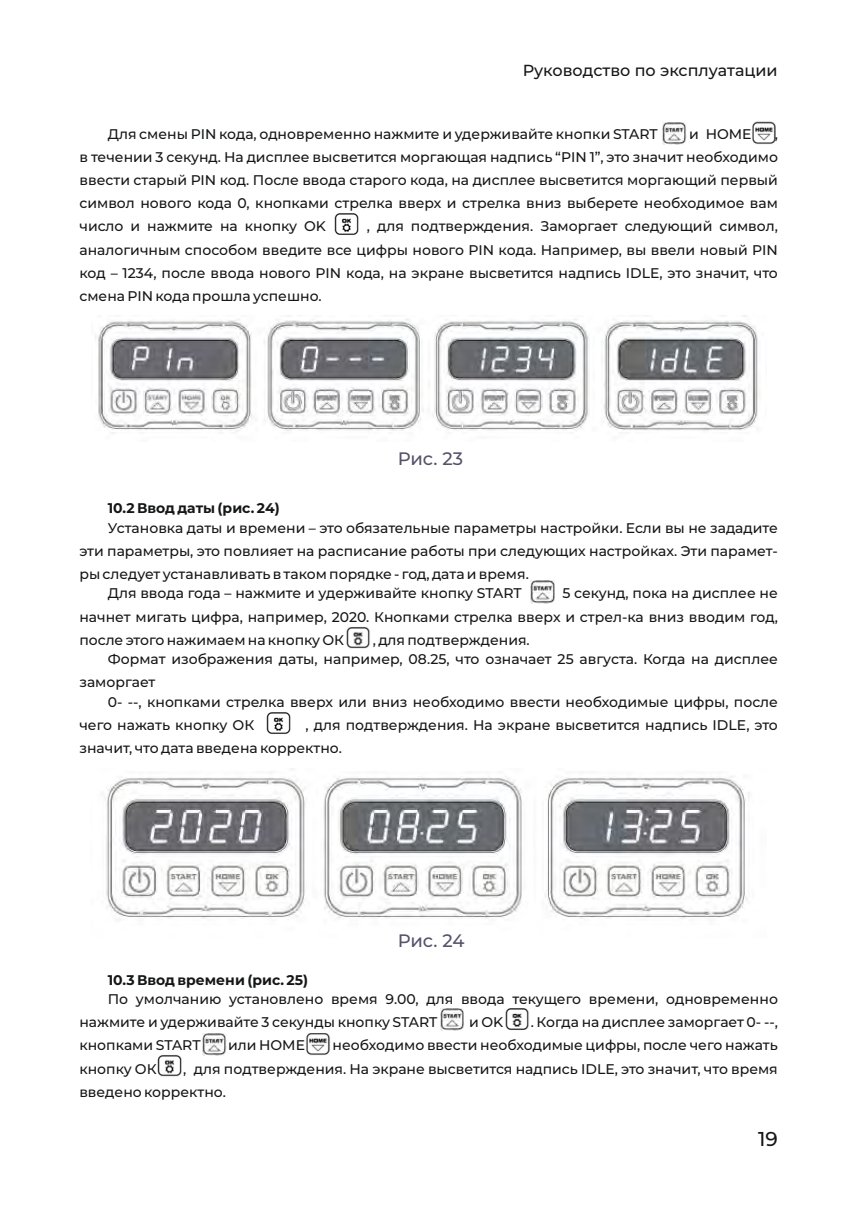
<style>
.page{position:relative;width:862px;height:1214px;background:#fff}
.page>*{position:absolute;margin:0;border:0;box-sizing:border-box;transform-origin:0 0}
.t1{font:500 20px "Montserrat";color:#151616}
.t2{font:500 18px "Montserrat";letter-spacing:-.01em;color:#57526a}
.t3{font:500 16px "Montserrat";color:#151616}
.t4{font:500 14px/23.2px "Montserrat";color:#151616}
.t5{font:700 14px "Montserrat";color:#151616}
</style>
<div class="page">
<img style="left:346px;top:627px;width:24px;height:22px">
<img style="left:752px;top:121px;width:24px;height:23px">
<img style="left:95px;top:315px;width:663px;height:119px">
<img style="left:102px;top:768px;width:648px;height:151px">
<img style="left:662px;top:122px;width:24px;height:23px">
<img style="left:334px;top:213px;width:25px;height:22px">
<img style="left:531px;top:581px;width:23px;height:22px">
<img style="left:266px;top:712px;width:25px;height:22px">
<img style="left:440px;top:1008px;width:24px;height:22px">
<img style="left:505px;top:1008px;width:24px;height:22px">
<img style="left:202px;top:1033px;width:24px;height:22px">
<img style="left:306px;top:1033px;width:24px;height:22px">
<img style="left:157px;top:1055px;width:25px;height:22px">
<p class="t3" style="left:523px;top:60px;width:256px">Руководство по эксплуатации</p>
<p class="t4" style="left:108px;top:122px;width:551px">Для смены PIN кода, одновременно нажмите и удерживайте кнопки START</p>
<p class="t4" style="left:689px;top:122px;width:64px">и HOME</p>
<p class="t4" style="left:79px;top:122px;width:700px;text-align:justify;text-indent:695px">, в течении 3 секунд. На дисплее высветится моргающая надпись “PIN 1”, это значит необходимо ввести старый PIN код. После ввода старого кода, на дисплее высветится моргающий первый символ нового кода 0, кнопками стрелка вверх и стрелка вниз выберете необходимое вам число и нажмите на кнопку OK</p>
<p class="t4" style="left:79px;top:215px;width:700px;text-align:justify;text-indent:287px">, для подтверждения. Заморгает следующий символ, аналогичным способом введите все цифры нового PIN кода. Например, вы ввели новый PIN код – 1234, после ввода нового PIN кода, на экране высветится надпись IDLE, это значит, что смена PIN кода прошла успешно.</p>
<p class="t2" style="left:398px;top:448px;width:67px">Рис. 23</p>
<p class="t5" style="left:108px;top:500px;width:173px">10.2 Ввод даты (рис. 24)</p>
<p class="t4" style="left:79px;top:516px;width:700px;text-align:justify;text-indent:28px">Установка даты и времени – это обязательные параметры настройки. Если вы не зададите эти параметры, это повлияет на расписание работы при следующих настройках. Эти парамет&shy;ры следует устанавливать в таком порядке - год, дата и время.</p>
<p class="t4" style="left:108px;top:581px;width:415px">Для ввода года – нажмите и удерживайте кнопку START</p>
<p class="t4" style="left:79px;top:581px;width:700px;text-align:justify;text-indent:483px">5 секунд, пока на дисплее не начнет мигать цифра, например, 2020. Кнопками стрелка вверх и стрел-ка вниз вводим год, после этого нажимаем на кнопку ОК</p>
<p class="t4" style="left:108px;top:630px;width:671px;line-height:19.4px;text-indent:265px">, для подтверждения.<br>Формат изображения даты, например, 08.25, что означает 25 августа. Когда на дисплее</p>
<p class="t4" style="left:108px;top:672px;width:671px;line-height:19.4px;text-indent:-28px">заморгает<br>0- --, кнопками стрелка вверх или вниз необходимо ввести необходимые цифры, после</p>
<p class="t4" style="left:79px;top:713px;width:176px">чего нажать кнопку ОК</p>
<p class="t4" style="left:79px;top:713px;width:700px;text-indent:226px">, для подтверждения. На экране высветится надпись IDLE, это значит, что дата введена корректно.</p>
<p class="t2" style="left:398px;top:929px;width:68px">Рис. 24</p>
<p class="t5" style="left:108px;top:971px;width:202px">10.3 Ввод времени (рис. 25)</p>
<p class="t4" style="left:79px;top:987px;width:700px;text-indent:28px">По умолчанию установлено время 9.00, для ввода текущего времени, одновременно нажмите и удерживайте 3 секунды кнопку START</p>
<p class="t4" style="left:469px;top:1010px;width:36px">и OK</p>
<p class="t4" style="left:531px;top:1010px;width:249px">. Когда на дисплее заморгает 0- --,</p>
<p class="t4" style="left:79px;top:1033px;width:123px">кнопками START</p>
<p class="t4" style="left:228px;top:1033px;width:78px">или HOME</p>
<p class="t4" style="left:333px;top:1033px;width:447px">необходимо ввести необходимые цифры, после чего нажать</p>
<p class="t4" style="left:79px;top:1056px;width:79px">кнопку ОК</p>
<p class="t4" style="left:79px;top:1056px;width:700px;text-indent:104px">, для подтверждения. На экране высветится надпись IDLE, это значит, что время введено корректно.</p>
<h1 class="t1" style="left:758px;top:1126px;width:21px">19</h1>
</div>
